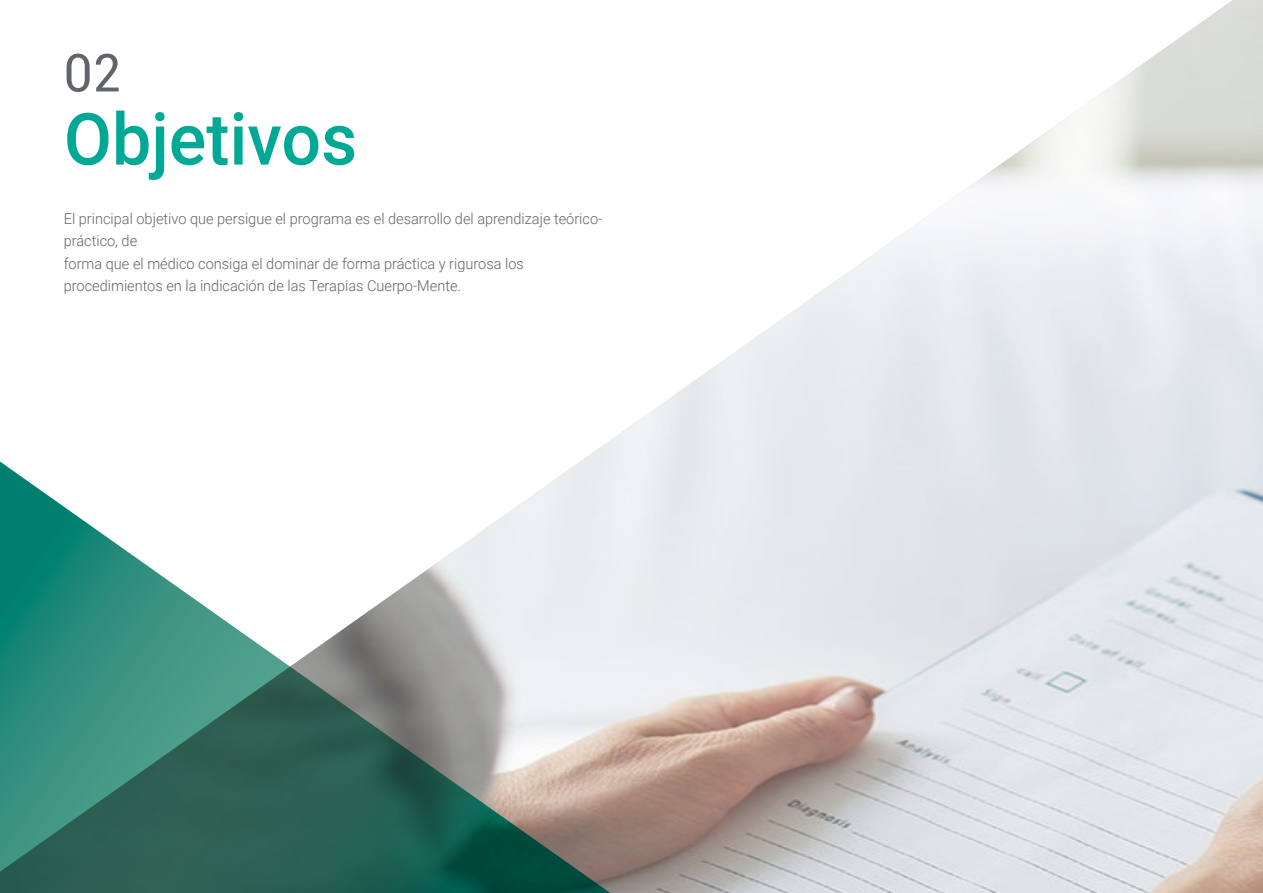
<style>
.page{position:relative;width:1263px;height:893px;background:#fff}
.page>*{position:absolute;margin:0;border:0;box-sizing:border-box;transform-origin:0 0}
.t1{font:500 72px "Roboto";color:#00a996}
.t2{font:52.5px "Roboto";color:#61646a}
.t3{font:300 15px/22.5px "Roboto";color:#61646a}
</style>
<div class="page">
<img style="left:602px;top:0;width:661px;height:893px">
<svg style="left:0;top:446px;width:640px;height:447px"></svg>
<h2 class="t2" style="left:64px;top:36px;width:59px">02</h2>
<h1 class="t1" style="left:64px;top:89px;width:295px">Objetivos</h1>
<p class="t3" style="left:64px;top:207px;width:540px">El principal objetivo que persigue el programa es el desarrollo del aprendizaje teórico&shy;práctico, de<br>forma que el médico consiga el dominar de forma práctica y rigurosa los procedimientos en la indicación de las Terapias Cuerpo-Mente.</p>
</div>
